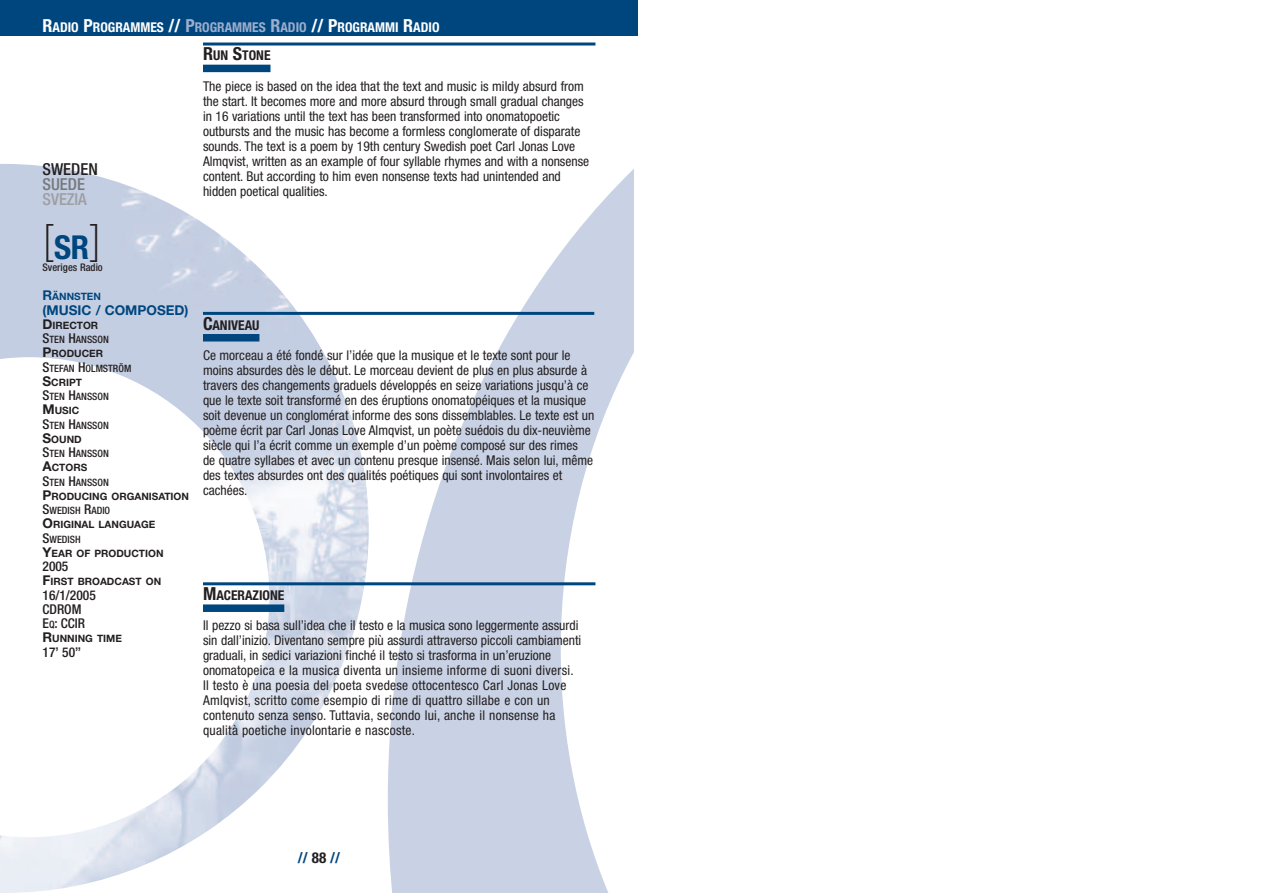
<style>
.page{position:relative;width:1276px;height:893px;background:#fff}
.page>*{position:absolute;margin:0;border:0;box-sizing:border-box;transform-origin:0 0}
.t1{font:100 expanded 42px "Helvetica Neue";color:#231f20}
.t2{font:500 condensed 16.5px "Helvetica Neue";color:#231f20}
.t3{font:500 condensed 16.5px "Helvetica Neue";color:#9d9fa2}
.t4{font:500 condensed 16.5px "Helvetica Neue";color:#76787b}
.t5{font:700 condensed 15px "Helvetica Neue";color:#00467e}
.t6{font:condensed 13.5px/15px "Helvetica Neue";color:#231f20}
.t7{font:condensed 13.5px/15px "Helvetica Neue";letter-spacing:.02em;color:#231f20}
.t8{font:700 condensed 13.5px "Helvetica Neue";color:#fff}
.t9{font:500 condensed 13.5px/14.2px "Helvetica Neue";color:#231f20}
.t10{font:700 condensed 13.5px "Helvetica Neue";color:#231f20}
.t11{font:700 13.5px "Helvetica Neue";color:#00467e}
.t12{font:500 condensed 10.5px "Helvetica Neue";color:#231f20}
.t13{font:700 10.2px/14.2px "Helvetica Neue";color:#231f20}
.t14{font:700 10.2px "Helvetica Neue";color:#00467e}
.s1{font-size:18px}
.s2{font-size:18px;color:#9caecd}
.s3{color:#9caecd}
.s4{font-size:13.5px}
.s5{font-weight:500;font-stretch:condensed;font-size:13.5px}
.s6{font-weight:500;font-stretch:condensed}
.s7{font-size:10.2px}
.s8{color:#231f20}
</style>
<div class="page">
<div style="left:0;top:0;width:638px;height:36px;background:#00467e"></div>
<svg style="left:388px;top:169px;width:246px;height:724px;fill:#c9d2e4"></svg>
<img style="left:0;top:164px;width:369px;height:729px">
<hr style="left:203px;top:43px;width:392px;height:3px;background:#00467e">
<div style="left:203px;top:65px;width:67px;height:7px;background:#00467e"></div>
<hr style="left:203px;top:312px;width:391px;height:3px;background:#00467e">
<div style="left:203px;top:334px;width:56px;height:7px;background:#00467e"></div>
<hr style="left:203px;top:582px;width:392px;height:3px;background:#00467e">
<div style="left:203px;top:604px;width:81px;height:8px;background:#00467e"></div>
<p class="t8" style="left:43px;top:22px;width:398px"><span class="s1">R</span>ADIO <span class="s1">P</span>ROGRAMMES <span class="s1">//</span> <span class="s2">P</span><span class="s3">ROGRAMMES</span> <span class="s2">R</span><span class="s3">ADIO</span> <span class="s1">// P</span>ROGRAMMI <span class="s1">R</span>ADIO</p>
<p class="t2" style="left:43px;top:163px;width:57px">SWEDEN</p>
<p class="t4" style="left:43px;top:178px;width:44px">SUEDE</p>
<p class="t3" style="left:43px;top:193px;width:46px">SVEZIA</p>
<h1 class="t1" style="left:43px;top:224px;width:60px">[<sub>SR</sub>]</h1>
<p class="t12" style="left:43px;top:264px;width:62px">Sveriges Radio</p>
<p class="t14" style="left:43px;top:290px;width:60px"><span class="s4">R</span>ÄNNSTEN</p>
<p class="t11" style="left:43px;top:301px;width:148px">(MUSIC / COMPOSED)</p>
<p class="t13" style="left:43px;top:318px;width:148px"><span class="s4">D</span>IRECTOR<br><span class="s5">S</span><span class="s6">TEN</span> <span class="s5">H</span><span class="s6">ANSSON<br></span><span class="s4">P</span>RODUCER<br><span class="s5">S</span><span class="s6">TEFAN</span> <span class="s5">H</span><span class="s6">OLMSTRÖM<br></span><span class="s4">S</span>CRIPT<br><span class="s5">S</span><span class="s6">TEN</span> <span class="s5">H</span><span class="s6">ANSSON<br></span><span class="s4">M</span>USIC<br><span class="s5">S</span><span class="s6">TEN</span> <span class="s5">H</span><span class="s6">ANSSON<br></span><span class="s4">S</span>OUND<br><span class="s5">S</span><span class="s6">TEN</span> <span class="s5">H</span><span class="s6">ANSSON<br></span><span class="s4">A</span>CTORS<br><span class="s5">S</span><span class="s6">TEN</span> <span class="s5">H</span><span class="s6">ANSSON<br></span><span class="s4">P</span>RODUCING ORGANISATION<br><span class="s5">S</span><span class="s6">WEDISH</span> <span class="s5">R</span><span class="s6">ADIO<br></span><span class="s4">O</span>RIGINAL LANGUAGE<br><span class="s5">S</span><span class="s6">WEDISH<br></span><span class="s4">Y</span>EAR OF PRODUCTION</p>
<p class="t9" style="left:43px;top:560px;width:27px">2005</p>
<p class="t13" style="left:43px;top:574px;width:120px"><span class="s4">F</span>IRST BROADCAST ON</p>
<p class="t9" style="left:43px;top:589px;width:55px">16/1/2005<br>CDROM<br>E<span class="s7">Q</span>: CCIR</p>
<p class="t13" style="left:43px;top:631px;width:81px"><span class="s4">R</span>UNNING TIME</p>
<p class="t9" style="left:43px;top:646px;width:40px">17’ 50’’</p>
<p class="t10" style="left:203px;top:51px;width:69px"><span class="s1">R</span>UN <span class="s1">S</span>TONE</p>
<p class="t6" style="left:203px;top:80px;width:388px">The piece is based on the idea that the text and music is mildy absurd from the start. It becomes more and more absurd through small gradual changes in 16 variations until the text has been transformed into onomatopoetic outbursts and the music has become a formless conglomerate of disparate sounds. The text is a poem by 19th century Swedish poet Carl Jonas Love Almqvist, written as an example of four syllable rhymes and with a nonsense content. But according to him even nonsense texts had unintended and hidden poetical qualities.</p>
<p class="t10" style="left:203px;top:320px;width:58px"><span class="s1">C</span>ANIVEAU</p>
<p class="t6" style="left:203px;top:349px;width:393px">Ce morceau a été fondé sur l’idée que la musique et le texte sont pour le moins absurdes dès le début. Le morceau devient de plus en plus absurde à travers des changements graduels développés en seize variations jusqu’à ce que le texte soit transformé en des éruptions onomatopéiques et la musique soit devenue un conglomérat informe des sons dissemblables. Le texte est un poème écrit par Carl Jonas Love Almqvist, un poète suédois du dix-neuvième siècle qui l’a écrit comme un exemple d’un poème composé sur des rimes<br>de quatre syllabes et avec un contenu presque insensé. Mais selon lui, même des textes absurdes ont des qualités poétiques qui sont involontaires et cachées.</p>
<p class="t10" style="left:203px;top:591px;width:83px"><span class="s1">M</span>ACERAZIONE</p>
<p class="t7" style="left:203px;top:619px;width:380px">Il pezzo si basa sull’idea che il testo e la musica sono leggermente assurdi sin dall’inizio. Diventano sempre più assurdi attraverso piccoli cambiamenti graduali, in sedici variazioni finché il testo si trasforma in un’eruzione onomatopeica e la musica diventa un insieme informe di suoni diversi.<br>Il testo è una poesia del poeta svedese ottocentesco Carl Jonas Love Amlqvist, scritto come esempio di rime di quattro sillabe e con un contenuto senza senso. Tuttavia, secondo lui, anche il nonsense ha qualità poetiche involontarie e nascoste.</p>
<p class="t5" style="left:298px;top:852px;width:44px">// <span class="s8">88</span> //</p>
</div>
